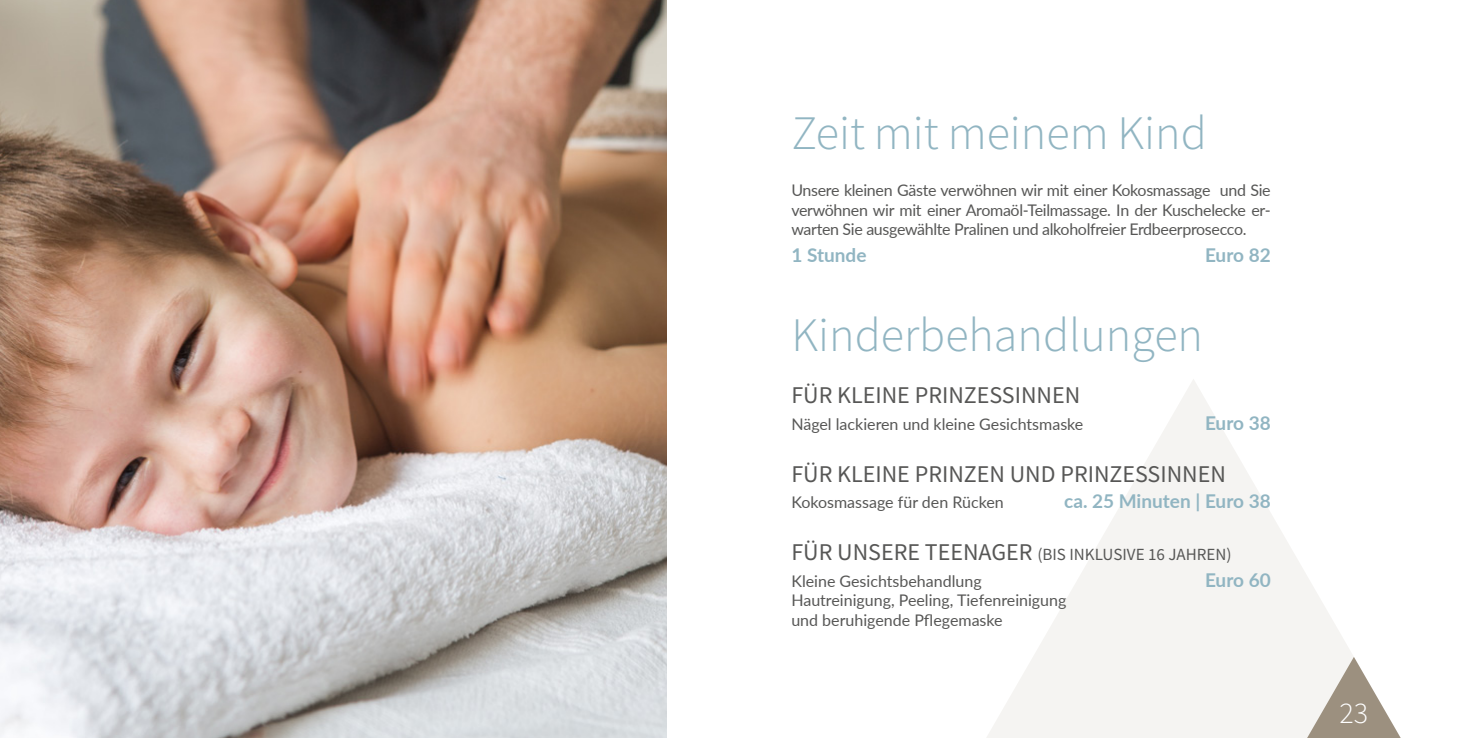
<style>
.page{position:relative;width:1458px;height:738px;background:#fff}
.page>*{position:absolute;margin:0;border:0;box-sizing:border-box;transform-origin:0 0}
.t1{font:300 48px "Source Sans Pro";color:#91b5c2}
.t2{font:300 30px "Source Sans Pro";color:#fff}
.t3{font:24px "Source Sans Pro";color:#575756}
.t4{font:700 19px "Lato";color:#91b5c2}
.t5{font:17px "Source Sans Pro";color:#575756}
.t6{font:16px/19.2px "Lato";color:#575756}
.s1{font-size:24px}
</style>
<div class="page">
<img style="left:0;top:0;width:666px;height:737px">
<svg style="left:987px;top:379px;width:366px;height:358px;fill:#f5f4f2"></svg>
<svg style="left:1296px;top:656px;width:104px;height:81px"></svg>
<h1 class="t1" style="left:791px;top:104px;width:417px">Zeit mit meinem Kind</h1>
<p class="t6" style="left:791px;top:180px;width:481px;text-align:justify">Unsere kleinen Gäste verwöhnen wir mit einer Kokosmassage und Sie verwöhnen wir mit einer Aromaöl-Teilmassage. In der Kuschelecke er&shy;warten Sie ausgewählte Pralinen und alkoholfreier Erdbeerprosecco.</p>
<p class="t4" style="left:791px;top:240px;width:77px">1 Stunde</p>
<p class="t4" style="left:1204px;top:240px;width:67px">Euro 82</p>
<h1 class="t1" style="left:791px;top:305px;width:413px">Kinderbehandlungen</h1>
<h3 class="t3" style="left:791px;top:379px;width:290px">FÜR KLEINE PRINZESSINNEN</h3>
<p class="t6" style="left:791px;top:413px;width:293px">Nägel lackieren und kleine Gesichtsmaske</p>
<p class="t4" style="left:1204px;top:408px;width:67px">Euro 38</p>
<h3 class="t3" style="left:791px;top:458px;width:436px">FÜR KLEINE PRINZEN UND PRINZESSINNEN</h3>
<p class="t6" style="left:791px;top:492px;width:214px">Kokosmassage für den Rücken</p>
<p class="t4" style="left:1063px;top:487px;width:208px">ca. 25 Minuten | Euro 38</p>
<p class="t5" style="left:791px;top:543px;width:441px"><span class="s1">FÜR UNSERE TEENAGER</span> (BIS INKLUSIVE 16 JAHREN)</p>
<p class="t6" style="left:791px;top:570px;width:192px">Kleine Gesichtsbehandlung</p>
<p class="t4" style="left:1204px;top:565px;width:67px">Euro 60</p>
<p class="t6" style="left:791px;top:589px;width:276px">Hautreinigung, Peeling, Tiefenreinigung und beruhigende Pflegemaske</p>
<h2 class="t2" style="left:1339px;top:694px;width:30px">23</h2>
</div>
